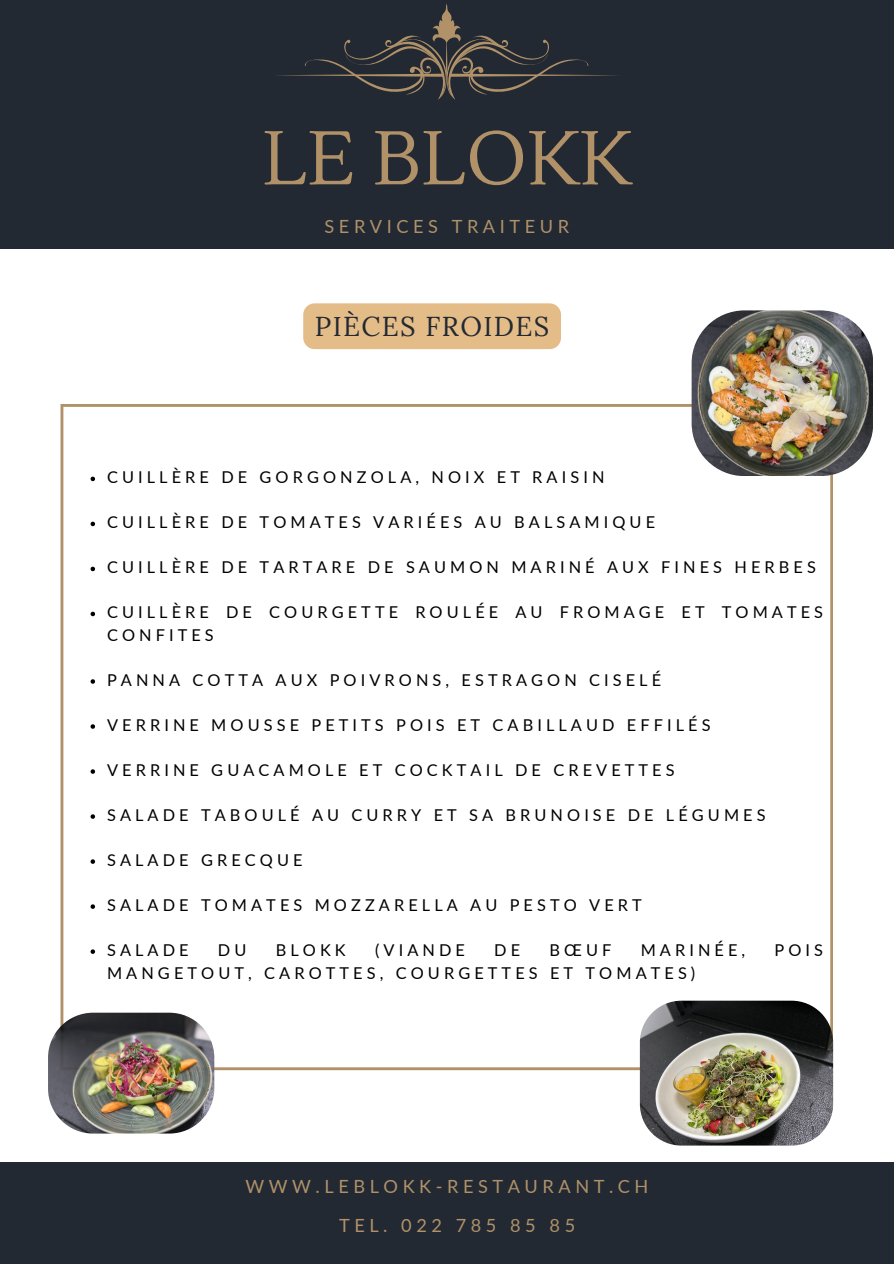
<style>
.page{position:relative;width:894px;height:1264px;background:#fff}
.page>*{position:absolute;margin:0;border:0;box-sizing:border-box;transform-origin:0 0}
.t1{font:75.75px "Lustria";color:#b09168}
.t2{font:27.3px "Lora";letter-spacing:.05em;color:#222933}
.t3{font:18.15px "Lato";letter-spacing:.25em;color:#b09168}
.t4{font:16.35px/22.5px "Lato";letter-spacing:.25em;color:#000}
</style>
<div class="page">
<svg style="left:60px;top:404px;width:772px;height:666px"></svg>
<svg style="left:90px;top:476px;width:5px;height:5px"></svg>
<svg style="left:90px;top:521px;width:5px;height:5px"></svg>
<svg style="left:90px;top:566px;width:5px;height:5px"></svg>
<svg style="left:90px;top:611px;width:5px;height:5px"></svg>
<svg style="left:90px;top:679px;width:5px;height:4px"></svg>
<svg style="left:90px;top:724px;width:5px;height:4px"></svg>
<svg style="left:90px;top:769px;width:5px;height:4px"></svg>
<svg style="left:90px;top:814px;width:5px;height:4px"></svg>
<svg style="left:90px;top:859px;width:5px;height:4px"></svg>
<svg style="left:90px;top:904px;width:5px;height:4px"></svg>
<svg style="left:90px;top:949px;width:5px;height:4px"></svg>
<div style="left:0;top:0;width:893px;height:248px;background:#222933"></div>
<svg style="left:276px;top:4px;width:341px;height:96px"></svg>
<div style="left:0;top:1162px;width:893px;height:101px;background:#222933"></div>
<img style="left:691px;top:310px;width:181px;height:166px;border-radius:53px">
<img style="left:48px;top:1012px;width:166px;height:121px;border-radius:45px">
<img style="left:639px;top:1000px;width:193px;height:145px;border-radius:42px">
<div style="left:303px;top:303px;width:258px;height:46px;background:#e4bc88"></div>
<p class="t1" style="left:262px;top:112px;width:370px">LE BLOKK</p>
<p class="t3" style="left:324px;top:215px;width:246px">SERVICES TRAITEUR</p>
<p class="t2" style="left:315px;top:308px;width:236px">PIÈCES FROIDES</p>
<p class="t4" style="left:107px;top:466px;width:499px">CUILLÈRE DE GORGONZOLA, NOIX ET RAISIN</p>
<p class="t4" style="left:107px;top:511px;width:549px">CUILLÈRE DE TOMATES VARIÉES AU BALSAMIQUE</p>
<h1 class="t4" style="left:107px;top:556px;width:710px">CUILLÈRE DE TARTARE DE SAUMON MARINÉ AUX FINES HERBES</h1>
<h3 class="t4" style="left:107px;top:601px;width:717px">CUILLÈRE DE COURGETTE ROULÉE AU FROMAGE ET TOMATES<br>CONFITES</h3>
<h2 class="t4" style="left:107px;top:668px;width:555px">PANNA COTTA AUX POIVRONS, ESTRAGON CISELÉ</h2>
<p class="t4" style="left:107px;top:713px;width:604px">VERRINE MOUSSE PETITS POIS ET CABILLAUD EFFILÉS</p>
<p class="t4" style="left:107px;top:758px;width:569px">VERRINE GUACAMOLE ET COCKTAIL DE CREVETTES</p>
<p class="t4" style="left:107px;top:803px;width:660px">SALADE TABOULÉ AU CURRY ET SA BRUNOISE DE LÉGUMES</p>
<p class="t4" style="left:107px;top:848px;width:197px">SALADE GRECQUE</p>
<p class="t4" style="left:107px;top:893px;width:536px">SALADE TOMATES MOZZARELLA AU PESTO VERT</p>
<p class="t4" style="left:107px;top:938px;width:83px">SALADE</p>
<p class="t4" style="left:218px;top:938px;width:30px">D U</p>
<p class="t4" style="left:276px;top:938px;width:71px">BLOKK</p>
<p class="t4" style="left:375px;top:938px;width:91px">(VIANDE</p>
<p class="t4" style="left:494px;top:938px;width:27px">D E</p>
<p class="t4" style="left:549px;top:938px;width:63px">BŒUF</p>
<p class="t4" style="left:640px;top:938px;width:106px">MARINÉE,</p>
<p class="t4" style="left:774px;top:938px;width:50px">POIS</p>
<p class="t4" style="left:107px;top:961px;width:589px">MANGETOUT, CAROTTES, COURGETTES ET TOMATES)</p>
<p class="t3" style="left:245px;top:1174px;width:404px">WWW.LEBLOKK-RESTAURANT.CH</p>
<p class="t3" style="left:339px;top:1213px;width:237px">TEL. 022 785 85 85</p>
</div>
